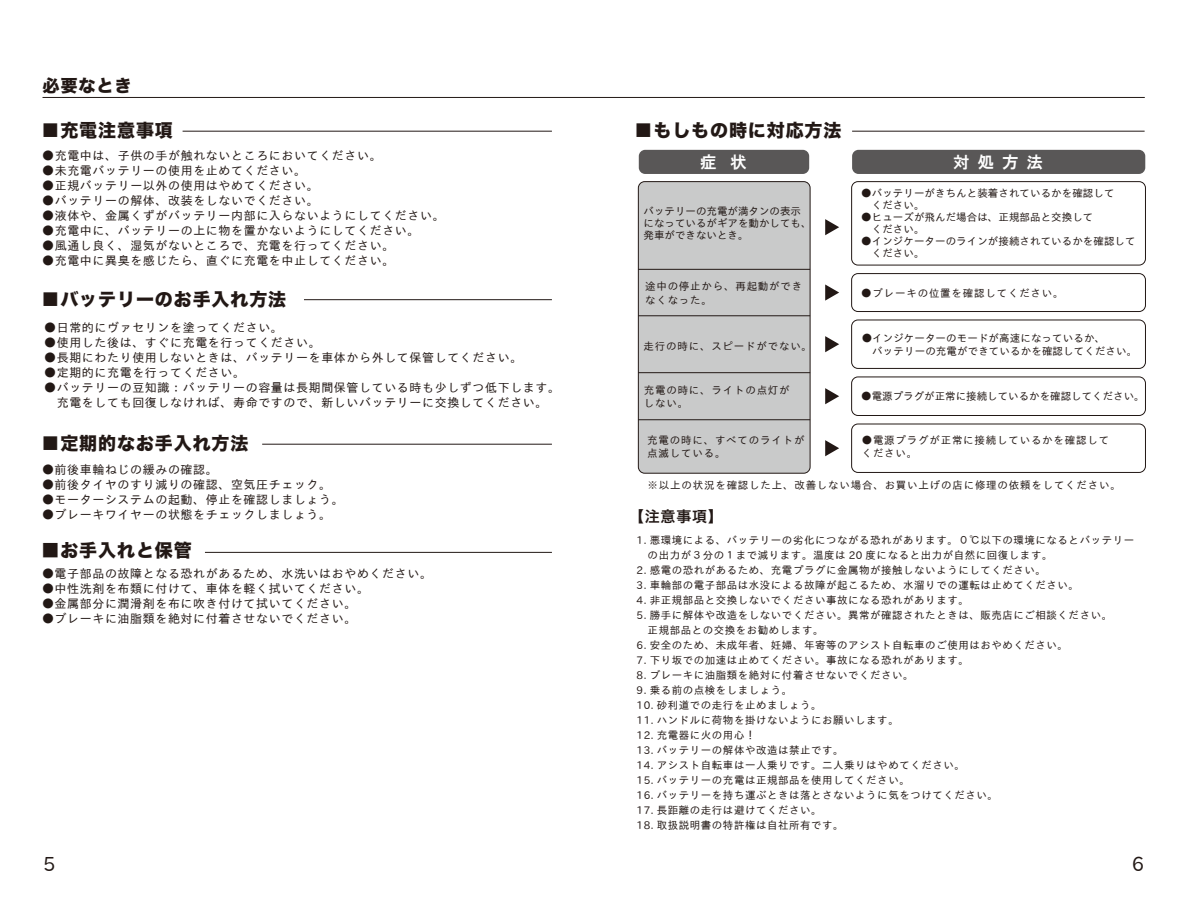
<style>
.page{position:relative;width:1188px;height:918px;background:#fff}
.page>*{position:absolute;margin:0;border:0;box-sizing:border-box;transform-origin:0 0}
.t1{font:19.5px "IP Aex Gothic";color:#221815}
.t2{font:18px "Hira Kaku Std W8";letter-spacing:.05em;color:#221815}
.t3{font:17.1px "Hira Kaku Std W8";letter-spacing:.05em;color:#221815}
.t4{font:16.5px "HGP Gothic E";color:#fff}
.t5{font:15px "Hira Kaku Pro W6";color:#221815}
.t6{font:12px/15px "IP Aex Gothic";letter-spacing:.05em;color:#221815}
.t7{font:10.5px/15px "IP Aex Gothic";letter-spacing:.05em;color:#221815}
.t8{font:10.5px/13.2px "IP Aex Gothic";letter-spacing:.075em;color:#221815}
.t9{font:10.5px/12px "IP Aex Gothic";letter-spacing:.005em;color:#221815}
.t10{font:10.5px/12px "IP Aex Gothic";color:#221815}
.t11{font:10.5px/13.5px "IP Aex Gothic";letter-spacing:.01em;color:#221815}
.s1{font-family:"Koz Go Pr 6 N"}
</style>
<div class="page">
<hr style="left:183px;top:131px;width:369px;height:1px;background:#221815">
<hr style="left:304px;top:299px;width:248px;height:1px;background:#221815">
<hr style="left:262px;top:444px;width:290px;height:1px;background:#221815">
<hr style="left:205px;top:552px;width:347px;height:1px;background:#221815">
<hr style="left:852px;top:131px;width:293px;height:1px;background:#221815">
<hr style="left:43px;top:97px;width:1102px;height:1px;background:#221815">
<div style="left:638px;top:182px;width:172px;height:291px;background:#c9caca;border-radius:6px"></div>
<div style="left:638px;top:181px;width:172px;height:292px;border:1px solid #221815;border-radius:6px"></div>
<div style="left:639px;top:150px;width:170px;height:24px;background:#595757;border-radius:6px"></div>
<div style="left:852px;top:150px;width:293px;height:24px;background:#595757;border-radius:6px"></div>
<div style="left:851px;top:181px;width:295px;height:84px;border:1px solid #221815;border-radius:6px"></div>
<div style="left:851px;top:273px;width:295px;height:39px;border:1px solid #221815;border-radius:6px"></div>
<div style="left:851px;top:377px;width:295px;height:39px;border:1px solid #221815;border-radius:6px"></div>
<div style="left:851px;top:320px;width:295px;height:49px;border:1px solid #221815;border-radius:6px"></div>
<div style="left:851px;top:424px;width:295px;height:49px;border:1px solid #221815;border-radius:6px"></div>
<hr style="left:638px;top:269px;width:172px;height:1px;background:#221815">
<hr style="left:638px;top:316px;width:172px;height:1px;background:#221815">
<hr style="left:638px;top:372px;width:172px;height:1px;background:#221815">
<hr style="left:638px;top:419px;width:172px;height:1px;background:#221815">
<svg style="left:825px;top:219px;width:14px;height:16px"></svg>
<svg style="left:825px;top:284px;width:14px;height:17px"></svg>
<svg style="left:825px;top:336px;width:14px;height:16px"></svg>
<svg style="left:825px;top:388px;width:14px;height:16px"></svg>
<svg style="left:825px;top:440px;width:14px;height:16px"></svg>
<h3 class="t3" style="left:43px;top:76px;width:91px">必要なとき</h3>
<h2 class="t2" style="left:42px;top:120px;width:133px">■充電注意事項</h2>
<p class="t6" style="left:42px;top:149px;width:341px">●充電中は、子供の手が触れないところにおいてください。</p>
<p class="t6" style="left:42px;top:164px;width:265px">●未充電バッテリーの使用を止めてください。</p>
<p class="t6" style="left:42px;top:179px;width:278px">●正規バッテリー以外の使用はやめてください。</p>
<p class="t6" style="left:42px;top:194px;width:278px">●バッテリーの解体、改装をしないでください。</p>
<p class="t6" style="left:42px;top:209px;width:404px">●液体や、金属くずがバッテリー内部に入らないようにしてください。</p>
<p class="t6" style="left:42px;top:224px;width:379px">●充電中に、バッテリーの上に物を置かないようにしてください。</p>
<p class="t6" style="left:42px;top:239px;width:354px">●風通し良く、湿気がないところで、充電を行ってください。</p>
<p class="t6" style="left:42px;top:254px;width:354px">●充電中に異臭を感じたら、直ぐに充電を中止してください。</p>
<h2 class="t2" style="left:42px;top:290px;width:246px">■バッテリーのお手入れ方法</h2>
<p class="t6" style="left:44px;top:320px;width:240px">●日常的にヴァセリンを塗ってください。</p>
<p class="t6" style="left:44px;top:335px;width:278px">●使用した後は、すぐに充電を行ってください。</p>
<p class="t6" style="left:44px;top:350px;width:480px">●長期にわたり使用しないときは、バッテリーを車体から外して保管してください。</p>
<p class="t6" style="left:44px;top:365px;width:203px">●定期的に充電を行ってください。</p>
<p class="t6" style="left:44px;top:380px;width:517px">●バッテリーの豆知識：バッテリーの容量は長期間保管している時も少しずつ低下します。　充電をしても回復しなければ、寿命ですので、新しいバッテリーに交換してください。</p>
<h2 class="t2" style="left:42px;top:433px;width:209px">■定期的なお手入れ方法</h2>
<p class="t6" style="left:42px;top:463px;width:177px">●前後車輪ねじの緩みの確認。</p>
<p class="t6" style="left:42px;top:478px;width:291px">●前後タイヤのすり減りの確認、空気圧チェック。</p>
<p class="t6" style="left:42px;top:493px;width:303px">●モーターシステムの起動、停止を確認しましょう。</p>
<p class="t6" style="left:42px;top:508px;width:291px">●ブレーキワイヤーの状態をチェックしましょう。</p>
<h2 class="t2" style="left:42px;top:540px;width:152px"><span class="s1">■</span>お手入れと保管</h2>
<p class="t6" style="left:42px;top:567px;width:391px">●電子部品の故障となる恐れがあるため、水洗いはおやめください。</p>
<p class="t6" style="left:42px;top:582px;width:328px">●中性洗剤を布類に付けて、車体を軽く拭いてください。</p>
<p class="t6" style="left:42px;top:597px;width:316px">●金属部分に潤滑剤を布に吹き付けて拭いてください。</p>
<p class="t6" style="left:42px;top:612px;width:316px">●ブレーキに油脂類を絶対に付着させないでください。</p>
<h2 class="t2" style="left:635px;top:120px;width:209px">■もしもの時に対応方法</h2>
<h3 class="t4" style="left:700px;top:154px;width:48px">症　状</h3>
<h3 class="t4" style="left:953px;top:154px;width:91px">対 処 方 法</h3>
<p class="t10" style="left:644px;top:206px;width:169px">バッテリーの充電が満タンの表示になっているがギアを動かしても、発車ができないとき。</p>
<p class="t9" style="left:861px;top:187px;width:255px">●バッテリーがきちんと装着されているかを確認して　ください。</p>
<p class="t9" style="left:861px;top:211px;width:234px">●ヒューズが飛んだ場合は、正規部品と交換して　ください。</p>
<p class="t9" style="left:861px;top:235px;width:276px">●インジケーターのラインが接続されているかを確認して　ください。</p>
<p class="t8" style="left:861px;top:287px;width:204px">●ブレーキの位置を確認してください。</p>
<p class="t11" style="left:862px;top:332px;width:277px">●インジケーターのモードが高速になっているか、<br>　バッテリーの充電ができているかを確認してください。</p>
<p class="t10" style="left:861px;top:391px;width:285px">●電源プラグが正常に接続しているかを確認してください。</p>
<p class="t8" style="left:862px;top:434px;width:249px">●電源プラグが正常に接続しているかを確認してください。</p>
<p class="t8" style="left:645px;top:280px;width:159px">途中の停止から、再起動ができなくなった。</p>
<p class="t8" style="left:644px;top:340px;width:170px">走行の時に、スピードがでない。</p>
<p class="t8" style="left:644px;top:384px;width:147px">充電の時に、ライトの点灯がしない。</p>
<p class="t8" style="left:647px;top:434px;width:159px">充電の時に、すべてのライトが点滅している。</p>
<p class="t8" style="left:648px;top:479px;width:475px"><span class="s1">※</span>以上の状況を確認した上、改善しない場合、お買い上げの店に修理の依頼をしてください。</p>
<p class="t5" style="left:629px;top:503px;width:95px">【注意事項】</p>
<p class="t7" style="left:637px;top:533px;width:499px">1. 悪環境による、バッテリーの劣化につながる恐れがあります。０℃以下の環境になるとバッテリー　の出力が３分の１まで減ります。温度は 20 度になると出力が自然に回復します。</p>
<p class="t7" style="left:637px;top:563px;width:411px">2. 感電の恐れがあるため、充電プラグに金属物が接触しないようにしてください。</p>
<p class="t7" style="left:637px;top:578px;width:444px">3. 車輪部の電子部品は水没による故障が起こるため、水溜りでの運転は止めてください。</p>
<p class="t7" style="left:637px;top:593px;width:334px">4. 非正規部品と交換しないでください事故になる恐れがあります。</p>
<p class="t7" style="left:637px;top:608px;width:477px">5. 勝手に解体や改造をしないでください。異常が確認されたときは、販売店にご相談ください。　正規部品との交換をお勧めします。</p>
<p class="t7" style="left:637px;top:638px;width:433px">6. 安全のため、未成年者、妊婦、年寄等のアシスト自転車のご使用はおやめください。</p>
<p class="t7" style="left:637px;top:653px;width:334px">7. 下り坂での加速は止めてください。事故になる恐れがあります。</p>
<p class="t7" style="left:637px;top:668px;width:279px">8. ブレーキに油脂類を絶対に付着させないでください。</p>
<p class="t7" style="left:637px;top:683px;width:157px">9. 乗る前の点検をしましょう。</p>
<p class="t7" style="left:637px;top:698px;width:187px">10. 砂利道での走行を止めましょう。</p>
<p class="t7" style="left:637px;top:713px;width:264px">11. ハンドルに荷物を掛けないようにお願いします。</p>
<p class="t7" style="left:637px;top:728px;width:120px">12. 充電器に火の用心！</p>
<p class="t7" style="left:637px;top:743px;width:209px">13. バッテリーの解体や改造は禁止です。</p>
<p class="t7" style="left:637px;top:758px;width:330px">14. アシスト自転車は一人乗りです。二人乗りはやめてください。</p>
<p class="t7" style="left:637px;top:773px;width:275px">15. バッテリーの充電は正規部品を使用してください。</p>
<p class="t7" style="left:637px;top:788px;width:363px">16. バッテリーを持ち運ぶときは落とさないように気をつけてください。</p>
<p class="t7" style="left:637px;top:803px;width:187px">17. 長距離の走行は避けてください。</p>
<p class="t7" style="left:637px;top:818px;width:209px">18. 取扱説明書の特許権は自社所有です。</p>
<h1 class="t1" style="left:43px;top:852px;width:14px">5</h1>
<h1 class="t1" style="left:1132px;top:852px;width:14px">6</h1>
</div>
